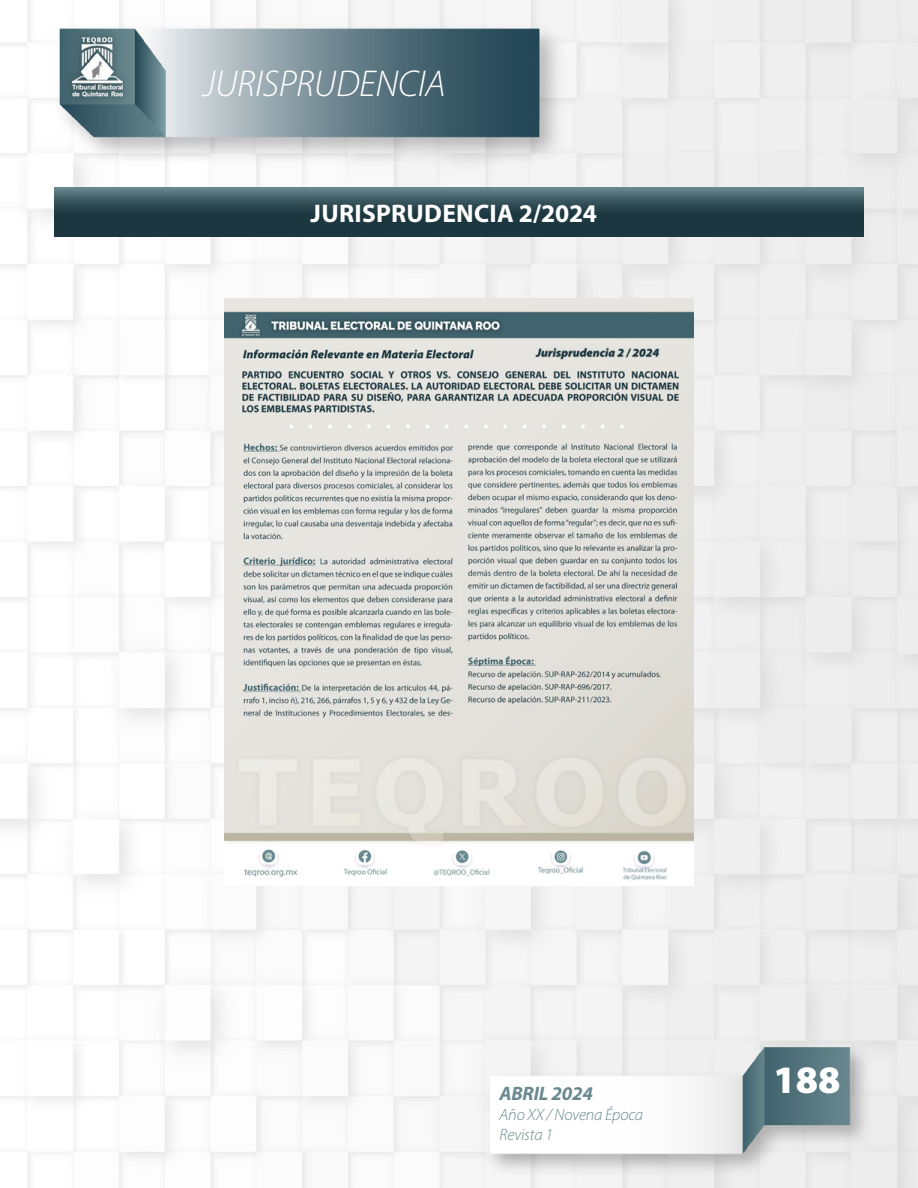
<style>
.page{position:relative;width:918px;height:1188px;background:#fff}
.page>*{position:absolute;margin:0;border:0;box-sizing:border-box;transform-origin:0 0}
.t1{font:900 39px "Myriad Pro";color:#fff}
.t2{font:italic 300 37.5px "Myriad Pro";letter-spacing:-.01em;color:#fff}
.t3{font:700 25.5px "Myriad Pro";letter-spacing:.01em;color:#fff}
.t4{font:italic 700 19.5px "Myriad Pro";letter-spacing:-.01em;color:#69898f}
.t5{font:italic 300 16.5px/19.8px "Myriad Pro";letter-spacing:-.01em;color:#69898f}
</style>
<div class="page">
<img style="left:0;top:0;width:918px;height:1188px">
<svg style="left:54px;top:188px;width:810px;height:49px;background:#2d4951"></svg>
<img style="left:224px;top:298px;width:470px;height:588px">
<h2 class="t2" style="left:202px;top:61px;width:245px">JURISPRUDENCIA</h2>
<h3 class="t3" style="left:311px;top:197px;width:288px">JURISPRUDENCIA 2/2024</h3>
<p class="t4" style="left:500px;top:1081px;width:95px">ABRIL 2024</p>
<p class="t5" style="left:500px;top:1105px;width:145px">Año XX / Novena Época<br>Revista 1</p>
<h1 class="t1" style="left:773px;top:1053px;width:69px">188</h1>
</div>
